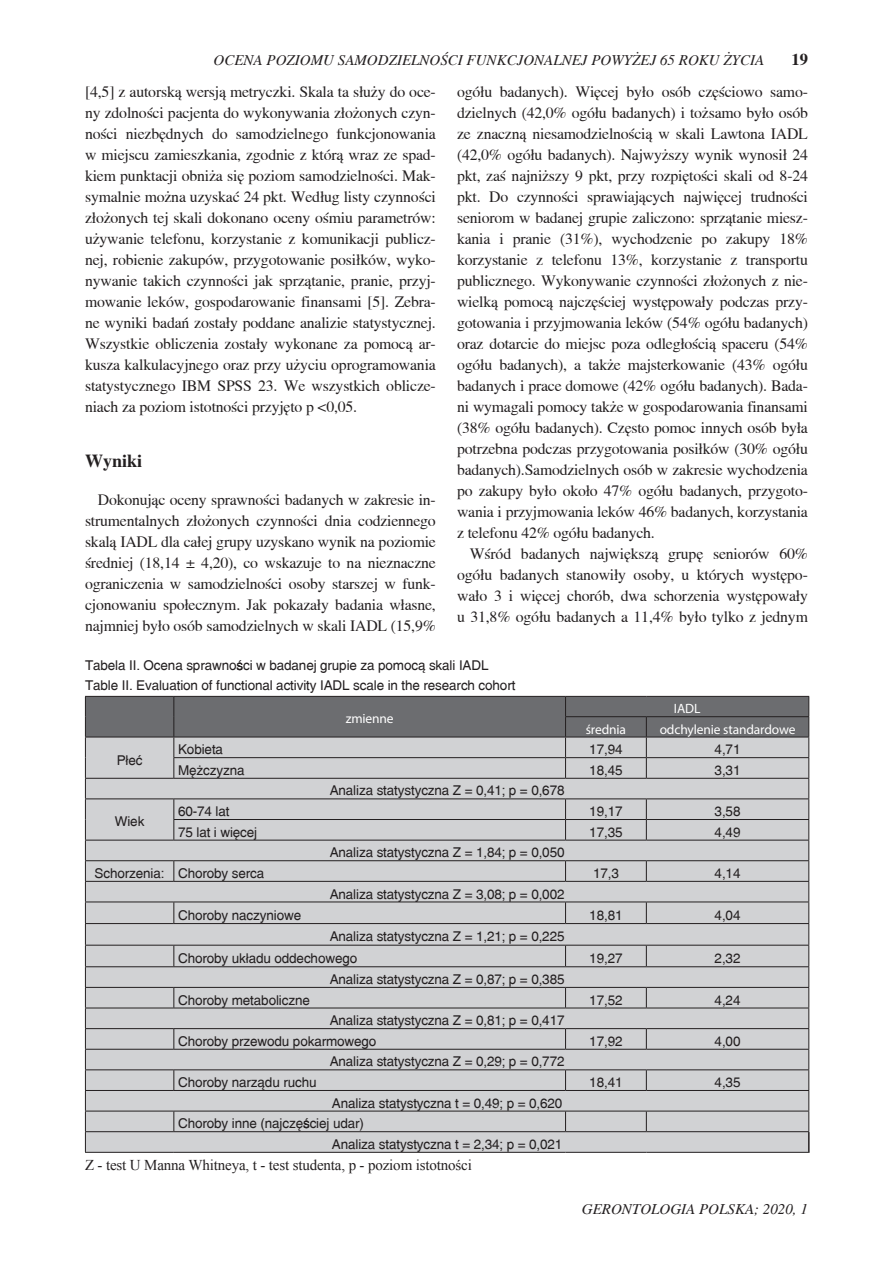
<style>
.page{position:relative;width:893px;height:1263px;background:#fff}
.page>*{position:absolute;margin:0;border:0;box-sizing:border-box;transform-origin:0 0}
.Poziom_1{font:700 18px "Toronto";color:#231f20}
.t1{font:700 16.5px "Toronto";color:#231f20}
.Body_Text{font:15.75px/21px "Toronto";letter-spacing:-.01em;color:#231f20;text-align:justify}
.t2{font:italic 15px "Toronto";color:#231f20}
.przypis{font:15px "Times New Roman";letter-spacing:-.01em;color:#231f20}
.tabela_tekst{font:13.5px "Switzerland";letter-spacing:-.01em;color:#231f20}
.tabela_tytuł{font:13.5px "Switzerland";letter-spacing:-.01em;color:#231f20}
.tabela_główka{font:13.5px "Myriad Pro";letter-spacing:-.01em;color:#fff}
</style>
<div class="page">
<hr style="left:808px;top:1132px;width:2px;height:20px;background:#231f20">
<hr style="left:85px;top:1152px;width:89px;height:1px;background:#231f20">
<hr style="left:174px;top:1152px;width:392px;height:1px;background:#231f20">
<hr style="left:566px;top:1152px;width:80px;height:1px;background:#231f20">
<hr style="left:646px;top:1152px;width:164px;height:1px;background:#231f20">
<svg style="left:85px;top:696px;width:724px;height:456px;background:#bfbfc1"></svg>
<p class="t2" style="left:214px;top:52px;width:552px">OCENA POZIOMU SAMODZIELNOŚCI FUNKCJONALNEJ POWYŻEJ 65 ROKU ŻYCIA</p>
<p class="t1" style="left:791px;top:50px;width:18px">19</p>
<p class="Body_Text" style="left:85px;top:82px;width:352px">[4,5] z autorską wersją metryczki. Skala ta służy do oce&shy;ny zdolności pacjenta do wykonywania złożonych czyn&shy;ności niezbędnych do samodzielnego funkcjonowania w miejscu zamieszkania, zgodnie z którą wraz ze spad&shy;kiem punktacji obniża się poziom samodzielności. Mak&shy;symalnie można uzyskać 24 pkt. Według listy czynności złożonych tej skali dokonano oceny ośmiu parametrów: używanie telefonu, korzystanie z komunikacji publicz&shy;nej, robienie zakupów, przygotowanie posiłków, wyko&shy;nywanie takich czynności jak sprzątanie, pranie, przyj&shy;mowanie leków, gospodarowanie finansami [5]. Zebra&shy;ne wyniki badań zostały poddane analizie statystycznej.<br>Wszystkie obliczenia zostały wykonane za pomocą ar&shy;kusza kalkulacyjnego oraz przy użyciu oprogramowania statystycznego IBM SPSS 23. We wszystkich oblicze&shy;niach za poziom istotności przyjęto p &lt;0,05.</p>
<p class="Poziom_1" style="left:85px;top:451px;width:59px">Wyniki</p>
<p class="Body_Text" style="left:85px;top:490px;width:352px;text-indent:13px">Dokonując oceny sprawności badanych w zakresie in&shy;strumentalnych złożonych czynności dnia codziennego skalą IADL dla całej grupy uzyskano wynik na poziomie średniej (18,14 ± 4,20), co wskazuje to na nieznaczne ograniczenia w samodzielności osoby starszej w funk&shy;cjonowaniu społecznym. Jak pokazały badania własne, najmniej było osób samodzielnych w skali IADL (15,9%</p>
<p class="Body_Text" style="left:457px;top:82px;width:352px">ogółu badanych). Więcej było osób częściowo samo&shy;dzielnych (42,0% ogółu badanych) i tożsamo było osób ze znaczną niesamodzielnością w skali Lawtona IADL (42,0% ogółu badanych). Najwyższy wynik wynosił 24 pkt, zaś najniższy 9 pkt, przy rozpiętości skali od 8-24 pkt. Do czynności sprawiających najwięcej trudności seniorom w badanej grupie zaliczono: sprzątanie miesz&shy;kania i pranie (31%), wychodzenie po zakupy 18% korzystanie z telefonu 13%, korzystanie z transportu publicznego. Wykonywanie czynności złożonych z nie&shy;wielką pomocą najczęściej występowały podczas przy&shy;gotowania i przyjmowania leków (54% ogółu badanych) oraz dotarcie do miejsc poza odległością spaceru (54% ogółu badanych), a także majsterkowanie (43% ogółu badanych i prace domowe (42% ogółu badanych). Bada&shy;ni wymagali pomocy także w gospodarowania finansami (38% ogółu badanych). Często pomoc innych osób była potrzebna podczas przygotowania posiłków (30% ogółu badanych).Samodzielnych osób w zakresie wychodzenia po zakupy było około 47% ogółu badanych, przygoto&shy;wania i przyjmowania leków 46% badanych, korzystania z telefonu 42% ogółu badanych.</p>
<p class="Body_Text" style="left:457px;top:544px;width:352px;text-indent:13px">Wśród badanych największą grupę seniorów 60% ogółu badanych stanowiły osoby, u których występo&shy;wało 3 i więcej chorób, dwa schorzenia występowały u 31,8% ogółu badanych a 11,4% było tylko z jednym</p>
<p class="tabela_tytuł" style="left:85px;top:657px;width:405px">Tabela II. Ocena sprawności w badanej grupie za pomocą skali IADL</p>
<p class="tabela_tytuł" style="left:85px;top:677px;width:432px">Table II. Evaluation of functional activity IADL scale in the research cohort</p>
<p class="tabela_główka" style="left:346px;top:711px;width:49px">zmienne</p>
<p class="tabela_główka" style="left:674px;top:700px;width:28px">IADL</p>
<p class="tabela_główka" style="left:586px;top:721px;width:42px">średnia</p>
<p class="tabela_główka" style="left:660px;top:721px;width:137px">odchylenie standardowe</p>
<p class="tabela_tekst" style="left:117px;top:752px;width:27px">Płeć</p>
<p class="tabela_tekst" style="left:115px;top:814px;width:31px">Wiek</p>
<p class="tabela_tekst" style="left:178px;top:741px;width:47px">Kobieta</p>
<p class="tabela_tekst" style="left:589px;top:741px;width:35px">17,94</p>
<p class="tabela_tekst" style="left:715px;top:741px;width:27px">4,71</p>
<p class="tabela_tekst" style="left:178px;top:762px;width:68px">Mężczyzna</p>
<p class="tabela_tekst" style="left:589px;top:762px;width:35px">18,45</p>
<p class="tabela_tekst" style="left:715px;top:762px;width:27px">3,31</p>
<p class="tabela_tekst" style="left:330px;top:783px;width:236px">Analiza statystyczna Z = 0,41; p = 0,678</p>
<p class="tabela_tekst" style="left:178px;top:803px;width:53px">60-74 lat</p>
<p class="tabela_tekst" style="left:589px;top:803px;width:35px">19,17</p>
<p class="tabela_tekst" style="left:715px;top:803px;width:27px">3,58</p>
<p class="tabela_tekst" style="left:178px;top:824px;width:81px">75 lat i więcej</p>
<p class="tabela_tekst" style="left:589px;top:824px;width:35px">17,35</p>
<p class="tabela_tekst" style="left:715px;top:824px;width:27px">4,49</p>
<p class="tabela_tekst" style="left:330px;top:845px;width:236px">Analiza statystyczna Z = 1,84; p = 0,050</p>
<p class="tabela_tekst" style="left:95px;top:865px;width:71px">Schorzenia:</p>
<p class="tabela_tekst" style="left:178px;top:865px;width:88px">Choroby serca</p>
<p class="tabela_tekst" style="left:593px;top:865px;width:27px">17,3</p>
<p class="tabela_tekst" style="left:715px;top:865px;width:27px">4,14</p>
<p class="tabela_tekst" style="left:330px;top:886px;width:236px">Analiza statystyczna Z = 3,08; p = 0,002</p>
<p class="tabela_tekst" style="left:178px;top:907px;width:125px">Choroby naczyniowe</p>
<p class="tabela_tekst" style="left:589px;top:907px;width:35px">18,81</p>
<p class="tabela_tekst" style="left:715px;top:907px;width:27px">4,04</p>
<p class="tabela_tekst" style="left:330px;top:928px;width:236px">Analiza statystyczna Z = 1,21; p = 0,225</p>
<p class="tabela_tekst" style="left:178px;top:950px;width:181px">Choroby układu oddechowego</p>
<p class="tabela_tekst" style="left:589px;top:950px;width:35px">19,27</p>
<p class="tabela_tekst" style="left:715px;top:950px;width:27px">2,32</p>
<p class="tabela_tekst" style="left:330px;top:971px;width:236px">Analiza statystyczna Z = 0,87; p = 0,385</p>
<p class="tabela_tekst" style="left:178px;top:992px;width:133px">Choroby metaboliczne</p>
<p class="tabela_tekst" style="left:589px;top:992px;width:35px">17,52</p>
<p class="tabela_tekst" style="left:715px;top:992px;width:27px">4,24</p>
<p class="tabela_tekst" style="left:330px;top:1012px;width:236px">Analiza statystyczna Z = 0,81; p = 0,417</p>
<p class="tabela_tekst" style="left:178px;top:1033px;width:200px">Choroby przewodu pokarmowego</p>
<p class="tabela_tekst" style="left:589px;top:1033px;width:35px">17,92</p>
<p class="tabela_tekst" style="left:715px;top:1033px;width:27px">4,00</p>
<p class="tabela_tekst" style="left:330px;top:1054px;width:236px">Analiza statystyczna Z = 0,29; p = 0,772</p>
<p class="tabela_tekst" style="left:178px;top:1074px;width:140px">Choroby narządu ruchu</p>
<p class="tabela_tekst" style="left:589px;top:1074px;width:35px">18,41</p>
<p class="tabela_tekst" style="left:715px;top:1074px;width:27px">4,35</p>
<p class="tabela_tekst" style="left:332px;top:1095px;width:232px">Analiza statystyczna t = 0,49; p = 0,620</p>
<p class="tabela_tekst" style="left:178px;top:1115px;width:187px">Choroby inne (najczęściej udar)</p>
<p class="tabela_tekst" style="left:332px;top:1136px;width:232px">Analiza statystyczna t = 2,34; p = 0,021</p>
<p class="przypis" style="left:85px;top:1155px;width:388px">Z - test U Manna Whitneya, t - test studenta, p - poziom istotności</p>
<p class="t2" style="left:582px;top:1201px;width:227px">GERONTOLOGIA POLSKA; 2020, 1</p>
</div>
